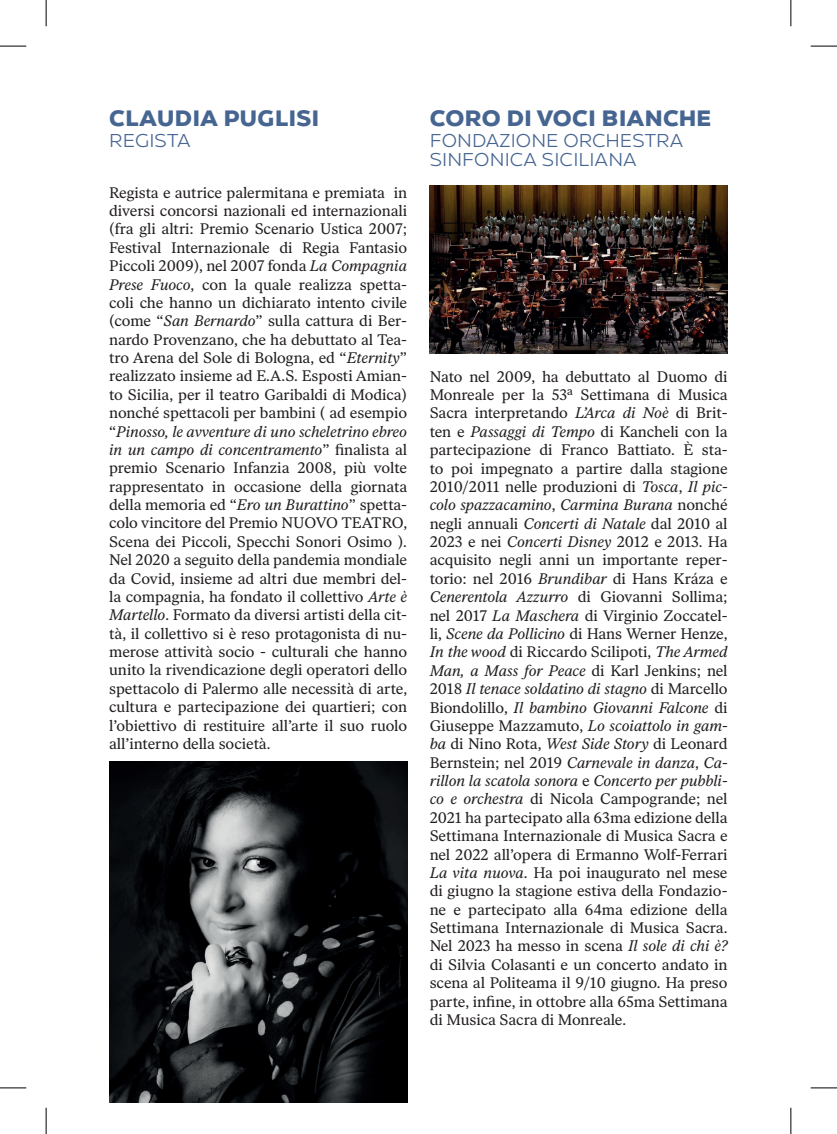
<style>
.page{position:relative;width:837px;height:1134px;background:#fff}
.page>*{position:absolute;margin:0;border:0;box-sizing:border-box;transform-origin:0 0}
.t1{font:900 22.75px "Object";letter-spacing:.005em;color:#466591}
.t2{font:300 19.25px/19.2px "Object";letter-spacing:.005em;color:#466591}
.t3{font:15.22px/18.4px "Ivar Text";color:#231f20;text-align:justify}
.s1{font-style:italic}
</style>
<div class="page">
<img style="left:109px;top:762px;width:298px;height:341px">
<img style="left:430px;top:185px;width:297px;height:169px">
<svg style="left:0;top:46px;width:26px;height:1px"></svg>
<svg style="left:810px;top:46px;width:26px;height:1px"></svg>
<svg style="left:0;top:1088px;width:26px;height:1px"></svg>
<svg style="left:810px;top:1088px;width:26px;height:1px"></svg>
<svg style="left:46px;top:0;width:1px;height:26px"></svg>
<svg style="left:46px;top:1108px;width:1px;height:26px"></svg>
<svg style="left:790px;top:0;width:1px;height:26px"></svg>
<svg style="left:790px;top:1108px;width:1px;height:26px"></svg>
<h1 class="t1" style="left:109px;top:100px;width:212px">CLAUDIA PUGLISI</h1>
<p class="t2" style="left:109px;top:129px;width:83px">REGISTA</p>
<p class="t3" style="left:109px;top:183px;width:299px">Regista e autrice palermitana e premiata in diversi concorsi nazionali ed internazionali (fra gli altri: Premio Scenario Ustica 2007; Festival Internazionale di Regia Fantasio Piccoli 2009), nel 2007 fonda <span class="s1">La Compagnia Prese Fuoco</span>, con la quale realizza spetta&shy;coli che hanno un dichiarato intento civile (come “<span class="s1">San Bernardo</span>” sulla cattura di Ber&shy;nardo Provenzano, che ha debuttato al Tea&shy;tro Arena del Sole di Bologna, ed “<span class="s1">Eternity</span>” realizzato insieme ad E.A.S. Esposti Amian&shy;to Sicilia, per il teatro Garibaldi di Modica) nonché spettacoli per bambini ( ad esempio “<span class="s1">Pinosso, le avventure di uno scheletrino ebreo in un campo di concentramento</span>” finalista al premio Scenario Infanzia 2008, più volte rappresentato in occasione della giornata della memoria ed “<span class="s1">Ero un Burattino</span>” spetta&shy;colo vincitore del Premio NUOVO TEATRO, Scena dei Piccoli, Specchi Sonori Osimo ).<br>Nel 2020 a seguito della pandemia mondiale da Covid, insieme ad altri due membri del&shy;la compagnia, ha fondato il collettivo <span class="s1">Arte è Martello</span>. Formato da diversi artisti della cit&shy;tà, il collettivo si è reso protagonista di nu&shy;merose attività socio - culturali che hanno unito la rivendicazione degli operatori dello spettacolo di Palermo alle necessità di arte, cultura e partecipazione dei quartieri; con l’obiettivo di restituire all’arte il suo ruolo all’interno della società.</p>
<h1 class="t1" style="left:429px;top:100px;width:283px">CORO DI VOCI BIANCHE</h1>
<p class="t2" style="left:429px;top:129px;width:255px">FONDAZIONE ORCHESTRA<br>SINFONICA SICILIANA</p>
<p class="t3" style="left:429px;top:367px;width:299px">Nato nel 2009, ha debuttato al Duomo di Monreale per la 53ª Settimana di Musica Sacra interpretando <span class="s1">L’Arca di Noè</span> di Brit&shy;ten e <span class="s1">Passaggi di Tempo</span> di Kancheli con la partecipazione di Franco Battiato. È sta&shy;to poi impegnato a partire dalla stagione 2010/2011 nelle produzioni di <span class="s1">Tosca</span>, <span class="s1">Il pic&shy;colo spazzacamino</span>, <span class="s1">Carmina Burana</span> nonché negli annuali <span class="s1">Concerti di Natale</span> dal 2010 al 2023 e nei <span class="s1">Concerti Disney</span> 2012 e 2013. Ha acquisito negli anni un importante reper&shy;torio: nel 2016 <span class="s1">Brundibar</span> di Hans Kráza e <span class="s1">Cenerentola Azzurro</span> di Giovanni Sollima; nel 2017 <span class="s1">La Maschera</span> di Virginio Zoccatel&shy;li, <span class="s1">Scene da Pollicino</span> di Hans Werner Henze, <span class="s1">In the wood</span> di Riccardo Scilipoti, <span class="s1">The Armed Man, a Mass for Peace</span> di Karl Jenkins; nel 2018 <span class="s1">Il tenace soldatino di stagno</span> di Marcello Biondolillo, <span class="s1">Il bambino Giovanni Falcone</span> di Giuseppe Mazzamuto, <span class="s1">Lo scoiattolo in gam&shy;ba</span> di Nino Rota, <span class="s1">West Side Story</span> di Leonard Bernstein; nel 2019 <span class="s1">Carnevale in danza</span>, <span class="s1">Ca&shy;rillon la scatola sonora</span> e <span class="s1">Concerto per pubbli&shy;co e orchestra</span> di Nicola Campogrande; nel 2021 ha partecipato alla 63ma edizione della Settimana Internazionale di Musica Sacra e nel 2022 all’opera di Ermanno Wolf-Ferrari <span class="s1">La vita nuova</span>. Ha poi inaugurato nel mese di giugno la stagione estiva della Fondazio&shy;ne e partecipato alla 64ma edizione della Settimana Internazionale di Musica Sacra.<br>Nel 2023 ha messo in scena <span class="s1">Il sole di chi è? </span>di Silvia Colasanti e un concerto andato in scena al Politeama il 9/10 giugno. Ha preso parte, infine, in ottobre alla 65ma Settimana di Musica Sacra di Monreale.</p>
</div>
